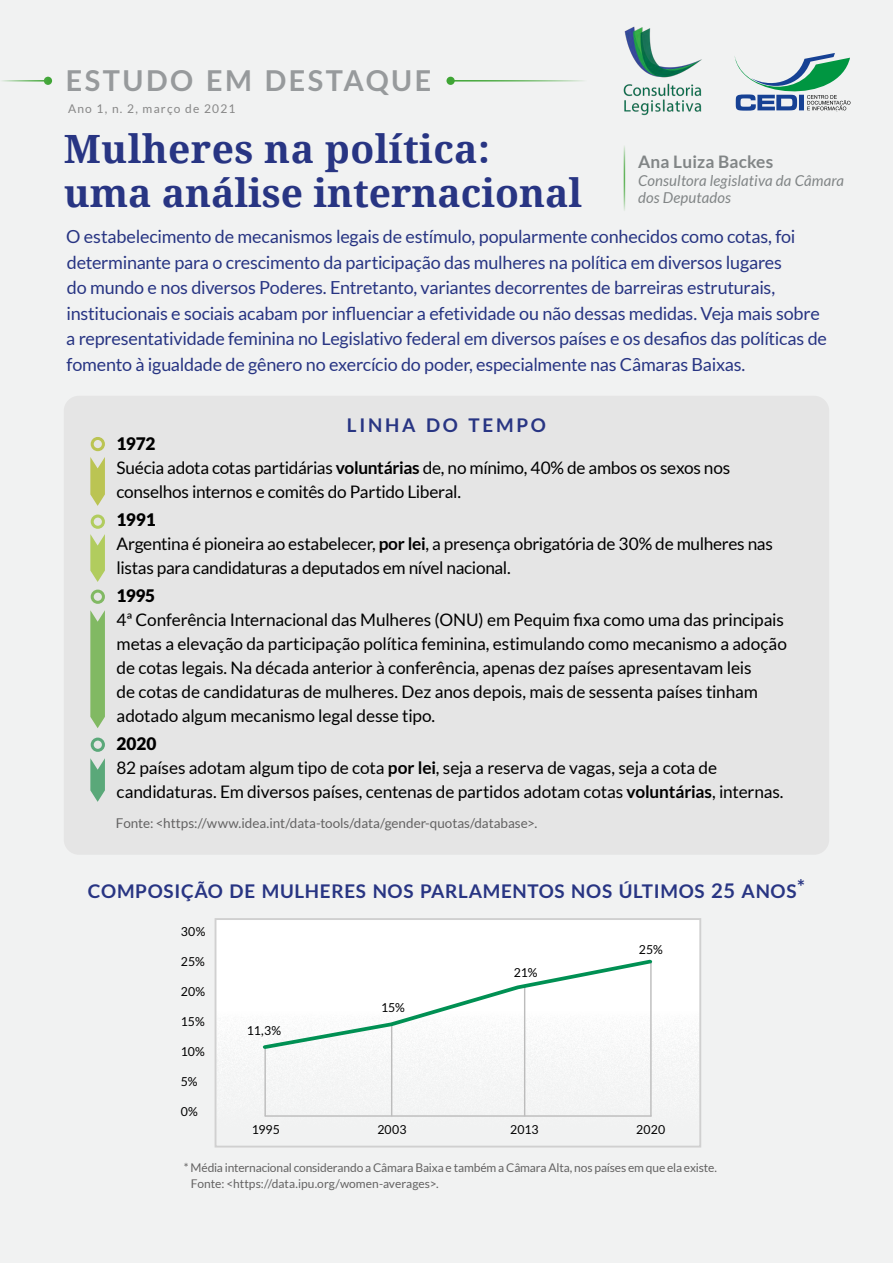
<style>
.page{position:relative;width:893px;height:1263px;background:#f1f2f2}
.page>*{position:absolute;margin:0;border:0;box-sizing:border-box;transform-origin:0 0}
.titulo_1{font:700 39px/43.5px "Noto Serif";color:#283583}
.Titulo{font:700 28.8px "Lato";letter-spacing:.085em;color:#979a9c}
.titulo_2{font:700 18.9px "Lato";letter-spacing:.035em;color:#283583}
.titulo_2-2{font:700 18.9px "Lato";letter-spacing:.145em;color:#283583}
.texto_-_cópia_2{font:18px/25.5px "Lato";letter-spacing:-.015em;color:#283583}
.texto_-_cópia{font:17.25px/24px "Lato";letter-spacing:-.01em;color:#000}
.texto_-_cópia-2{font:900 17.25px "Lato";letter-spacing:-.015em;color:#000}
.t1{font:700 17.25px "Lato";letter-spacing:.01em;color:#818586}
.t2{font:italic 15px/16.5px "Lato";letter-spacing:.01em;color:#818586}
.texto_-_cópia-3{font:13.5px "Lato";letter-spacing:-.005em;color:#646363}
.texto{font:12.3px "Lato";letter-spacing:.01em;color:#000}
.texto_-_cópia-4{font:12px/16.5px "Lato";letter-spacing:-.01em;color:#646363}
.t3{font:12px "Lato";letter-spacing:.1em;color:#878787}
.s1{font-weight:700}
.s2{font-size:20.25px}
</style>
<div class="page">
<div style="left:64px;top:396px;width:765px;height:459px;background:#e5e5e5;border-radius:15px"></div>
<hr style="left:451px;top:80px;width:136px;height:2px;background:#3fa535">
<div style="left:446px;top:77px;width:9px;height:8px;background:#3fa535;border-radius:50%"></div>
<hr style="left:624px;top:144px;width:1px;height:67px;background:#3fa535">
<hr style="left:0;top:80px;width:48px;height:2px;background:#3fa535">
<div style="left:44px;top:77px;width:8px;height:8px;background:#3fa535;border-radius:50%"></div>
<svg style="left:90px;top:457px;width:15px;height:49px"></svg>
<svg style="left:90px;top:534px;width:15px;height:48px"></svg>
<svg style="left:90px;top:610px;width:15px;height:118px;background:#8dbe72"></svg>
<svg style="left:90px;top:758px;width:15px;height:44px"></svg>
<div style="left:91px;top:437px;width:14px;height:14px;border:3px solid #bbc453;border-radius:50%"></div>
<div style="left:91px;top:514px;width:14px;height:15px;border:3px solid #b1cc5e;border-radius:50%"></div>
<div style="left:91px;top:590px;width:14px;height:14px;border:3px solid #81b963;border-radius:50%"></div>
<div style="left:91px;top:738px;width:14px;height:14px;border:3px solid #5aa879;border-radius:50%"></div>
<svg style="left:735px;top:53px;width:115px;height:58px"></svg>
<img style="left:623px;top:26px;width:79px;height:90px">
<div style="left:216px;top:919px;width:484px;height:227px;background:#f6f7f7"></div>
<div style="left:215px;top:918px;width:486px;height:229px;border:2px solid #d0d0d0"></div>
<hr style="left:264px;top:1047px;width:2px;height:69px;background:#bcbcbc">
<hr style="left:391px;top:1024px;width:1px;height:92px;background:#bcbcbc">
<hr style="left:265px;top:1115px;width:386px;height:2px;background:#bcbcbc">
<hr style="left:524px;top:987px;width:1px;height:129px;background:#bcbcbc">
<hr style="left:650px;top:962px;width:2px;height:154px;background:#bcbcbc">
<svg style="left:262px;top:959px;width:390px;height:91px"></svg>
<p class="Titulo" style="left:66px;top:64px;width:367px">ESTUDO EM DESTAQUE</p>
<p class="titulo_1" style="left:64px;top:126px;width:520px">Mulheres na política: uma análise internacional</p>
<p class="texto_-_cópia_2" style="left:66px;top:224px;width:762px">O estabelecimento de mecanismos legais de estímulo, popularmente conhecidos como cotas, foi determinante para o crescimento da participação das mulheres na política em diversos lugares<br>do mundo e nos diversos Poderes. Entretanto, variantes decorrentes de barreiras estruturais, institucionais e sociais acabam por influenciar a efetividade ou não dessas medidas. Veja mais sobre a representatividade feminina no Legislativo federal em diversos países e os desafios das políticas de fomento à igualdade de gênero no exercício do poder, especialmente nas Câmaras Baixas.</p>
<p class="t3" style="left:68px;top:102px;width:169px">Ano 1, n. 2, março de 2021</p>
<p class="t1" style="left:638px;top:152px;width:137px">Ana Luiza Backes</p>
<p class="t2" style="left:638px;top:173px;width:207px">Consultora legislativa da Câmara dos Deputados</p>
<p class="titulo_2-2" style="left:347px;top:414px;width:201px">LINHA DO TEMPO</p>
<p class="texto_-_cópia-2" style="left:117px;top:433px;width:40px">1972</p>
<p class="texto_-_cópia" style="left:117px;top:455px;width:615px">Suécia adota cotas partidárias <span class="s1">voluntárias</span> de, no mínimo, 40% de ambos os sexos nos conselhos internos e comitês do Partido Liberal.</p>
<p class="texto_-_cópia-2" style="left:117px;top:509px;width:41px">1991</p>
<p class="texto_-_cópia" style="left:117px;top:531px;width:658px">Argentina é pioneira ao estabelecer, <span class="s1">por lei</span>, a presença obrigatória de 30% de mulheres nas listas para candidaturas a deputados em nível nacional.</p>
<p class="texto_-_cópia-2" style="left:117px;top:585px;width:40px">1995</p>
<p class="texto_-_cópia" style="left:117px;top:607px;width:672px">4ª Conferência Internacional das Mulheres (ONU) em Pequim fixa como uma das principais metas a elevação da participação política feminina, estimulando como mecanismo a adoção de cotas legais. Na década anterior à conferência, apenas dez países apresentavam leis<br>de cotas de candidaturas de mulheres. Dez anos depois, mais de sessenta países tinham adotado algum mecanismo legal desse tipo.</p>
<p class="texto_-_cópia-2" style="left:117px;top:733px;width:41px">2020</p>
<p class="texto_-_cópia" style="left:117px;top:755px;width:668px">82 países adotam algum tipo de cota <span class="s1">por lei</span>, seja a reserva de vagas, seja a cota de candidaturas. Em diversos países, centenas de partidos adotam cotas <span class="s1">voluntárias</span>, internas.</p>
<p class="texto_-_cópia-3" style="left:116px;top:816px;width:423px">Fonte: &lt;https://www.idea.int/data-tools/data/gender-quotas/database&gt;.</p>
<p class="titulo_2" style="left:88px;top:880px;width:719px">COMPOSIÇÃO DE MULHERES NOS PARLAMENTOS NOS ÚLTIMOS <span class="s2">25</span> ANOS<sup>*</sup></p>
<p class="texto" style="left:181px;top:925px;width:26px">30%</p>
<p class="texto" style="left:181px;top:955px;width:25px">25%</p>
<p class="texto" style="left:181px;top:985px;width:26px">20%</p>
<p class="texto" style="left:181px;top:1015px;width:25px">15%</p>
<p class="texto" style="left:181px;top:1045px;width:26px">10%</p>
<p class="texto" style="left:181px;top:1075px;width:18px">5%</p>
<p class="texto" style="left:181px;top:1105px;width:19px">0%</p>
<p class="texto" style="left:247px;top:1024px;width:36px">11,3%</p>
<p class="texto" style="left:381px;top:1001px;width:25px">15%</p>
<p class="texto" style="left:514px;top:966px;width:25px">21%</p>
<p class="texto" style="left:639px;top:942px;width:25px">25%</p>
<p class="texto" style="left:252px;top:1122px;width:30px">1995</p>
<p class="texto" style="left:377px;top:1122px;width:31px">2003</p>
<p class="texto" style="left:510px;top:1122px;width:30px">2013</p>
<p class="texto" style="left:636px;top:1122px;width:30px">2020</p>
<p class="texto_-_cópia-4" style="left:191px;top:1159px;width:528px;text-indent:-7px">* Média internacional considerando a Câmara Baixa e também a Câmara Alta, nos países em que ela existe.<br>Fonte: &lt;https://data.ipu.org/women-averages&gt;.</p>
</div>
